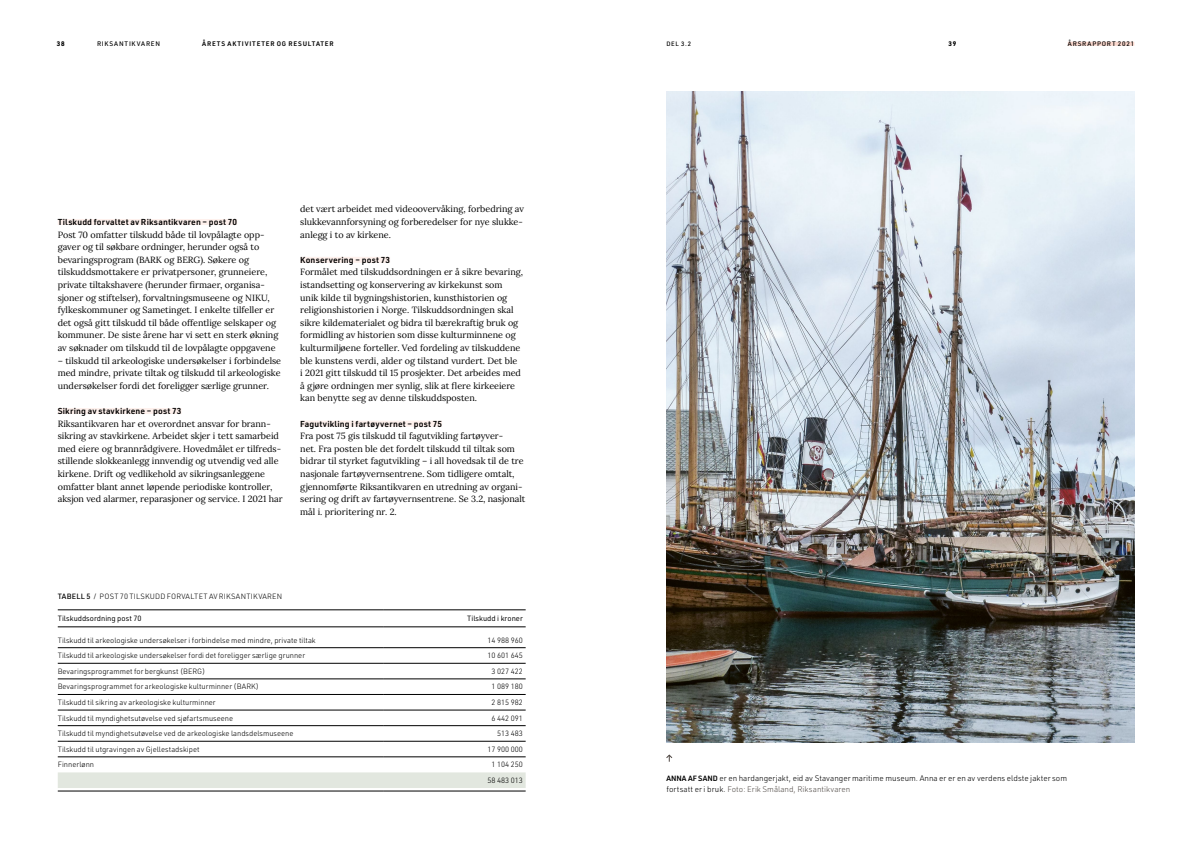
<style>
.page{position:relative;width:1191px;height:842px;background:#fff}
.page>*{position:absolute;margin:0;border:0;box-sizing:border-box;transform-origin:0 0}
.t1{font:9px/12.6px "Lora";color:#000}
.t2{font:600 8.5px "URWDIN";letter-spacing:.02em;color:#000}
.t3{font:300 8px/11.5px "URWDIN";color:#000}
.t4{font:300 7.5px/15.6px "URWDIN";color:#000;text-align:center}
.t5{font:300 7.5px "URWDIN";letter-spacing:.025em;color:#000}
.t6{font:7.5px "URWDIN";color:#000}
.t7{font:500 6.5px "URWDIN";letter-spacing:.13em;color:#000}
.t8{font:600 6.5px "URWDIN";letter-spacing:.125em;color:#000}
.t9{font:700 6.5px "URWDIN";color:#000}
.t10{font:500 6.2px "URWDIN";color:#000}
.s1{font-weight:500}
.s2{font-weight:600;font-size:7.5px}
.s3{color:#57514d}
</style>
<div class="page">
<hr style="left:1067px;top:42px;width:67px;height:4px;background:#fad7cd">
<div style="left:58px;top:219px;width:179px;height:6px;background:#fef1ed"></div>
<div style="left:58px;top:408px;width:123px;height:6px;background:#fef1ed"></div>
<div style="left:58px;top:772px;width:467px;height:16px;background:#e2e7df"></div>
<hr style="left:58px;top:609px;width:326px;height:1px;background:#000">
<hr style="left:384px;top:609px;width:141px;height:1px;background:#000">
<hr style="left:58px;top:790px;width:326px;height:1px;background:#000">
<hr style="left:384px;top:790px;width:141px;height:1px;background:#000">
<hr style="left:58px;top:647px;width:326px;height:1px;background:#000">
<hr style="left:384px;top:647px;width:141px;height:1px;background:#000">
<hr style="left:58px;top:663px;width:326px;height:1px;background:#000">
<hr style="left:384px;top:663px;width:141px;height:1px;background:#000">
<hr style="left:58px;top:679px;width:326px;height:1px;background:#000">
<hr style="left:384px;top:679px;width:141px;height:1px;background:#000">
<hr style="left:58px;top:694px;width:326px;height:1px;background:#000">
<hr style="left:384px;top:694px;width:141px;height:1px;background:#000">
<hr style="left:58px;top:710px;width:326px;height:1px;background:#000">
<hr style="left:384px;top:710px;width:141px;height:1px;background:#000">
<hr style="left:58px;top:725px;width:326px;height:1px;background:#000">
<hr style="left:384px;top:725px;width:141px;height:1px;background:#000">
<hr style="left:58px;top:741px;width:326px;height:1px;background:#000">
<hr style="left:384px;top:741px;width:141px;height:1px;background:#000">
<hr style="left:58px;top:757px;width:326px;height:1px;background:#000">
<hr style="left:384px;top:757px;width:141px;height:1px;background:#000">
<hr style="left:58px;top:627px;width:326px;height:1px;background:#000">
<hr style="left:384px;top:627px;width:141px;height:1px;background:#000">
<div style="left:300px;top:257px;width:90px;height:6px;background:#fef1ed"></div>
<div style="left:300px;top:421px;width:142px;height:6px;background:#fef1ed"></div>
<img style="left:666px;top:91px;width:468px;height:652px">
<svg style="left:666px;top:754px;width:6px;height:8px"></svg>
<p class="t9" style="left:57px;top:39px;width:9px">38</p>
<p class="t7" style="left:97px;top:39px;width:65px">RIKSANTIKVAREN</p>
<p class="t8" style="left:202px;top:39px;width:133px">ÅRETS AKTIVITETER OG RESULTATER</p>
<p class="t10" style="left:666px;top:39px;width:26px">DEL 3.2</p>
<p class="t9" style="left:948px;top:39px;width:9px">39</p>
<p class="t7" style="left:1067px;top:39px;width:68px">ÅRSRAPPORT 2021</p>
<p class="t2" style="left:58px;top:216px;width:181px">Tilskudd forvaltet av Riksantikvaren – post 70</p>
<p class="t1" style="left:58px;top:228px;width:222px">Post 70 omfatter tilskudd både til lovpålagte opp&shy;gaver og til søkbare ordninger, herunder også to bevaringsprogram (BARK og BERG). Søkere og tilskuddsmottakere er privatpersoner, grunneiere, private tiltakshavere (herunder firmaer, organisa&shy;sjoner og stiftelser), forvaltningsmuseene og NIKU, fylkeskommuner og Sametinget. I enkelte tilfeller er det også gitt tilskudd til både offentlige selskaper og kommuner. De siste årene har vi sett en sterk økning av søknader om tilskudd til de lovpålagte oppgavene</p>
<p class="t1" style="left:58px;top:354px;width:225px;text-align:justify">– tilskudd til arkeologiske undersøkelser i forbindelse med mindre, private tiltak og tilskudd til arkeologiske undersøkelser fordi det foreligger særlige grunner.</p>
<p class="t2" style="left:58px;top:405px;width:125px">Sikring av stavkirkene – post 73</p>
<p class="t1" style="left:58px;top:417px;width:226px">Riksantikvaren har et overordnet ansvar for brann&shy;sikring av stavkirkene. Arbeidet skjer i tett samarbeid med eiere og brannrådgivere. Hovedmålet er tilfreds&shy;stillende slokkeanlegg innvendig og utvendig ved alle kirkene. Drift og vedlikehold av sikringsanleggene omfatter blant annet løpende periodiske kontroller, aksjon ved alarmer, reparasjoner og service. I 2021 har</p>
<p class="t1" style="left:300px;top:202px;width:225px">det vært arbeidet med videoovervåking, forbedring av slukkevannforsyning og forberedelser for nye slukke&shy;anlegg i to av kirkene.</p>
<p class="t2" style="left:300px;top:254px;width:91px">Konservering – post 73</p>
<p class="t1" style="left:300px;top:265px;width:224px">Formålet med tilskuddsordningen er å sikre bevaring, istandsetting og konservering av kirkekunst som<br>unik kilde til bygningshistorien, kunsthistorien og religionshistorien i Norge. Tilskuddsordningen skal sikre kildematerialet og bidra til bærekraftig bruk og formidling av historien som disse kulturminnene og kulturmiljøene forteller. Ved fordeling av tilskuddene ble kunstens verdi, alder og tilstand vurdert. Det ble<br>i 2021 gitt tilskudd til 15 prosjekter. Det arbeides med å gjøre ordningen mer synlig, slik at flere kirkeeiere kan benytte seg av denne tilskuddsposten.</p>
<p class="t2" style="left:300px;top:418px;width:143px">Fagutvikling i fartøyvernet – post 75</p>
<p class="t1" style="left:300px;top:429px;width:227px">Fra post 75 gis tilskudd til fagutvikling fartøyver-<br>net. Fra posten ble det fordelt tilskudd til tiltak som bidrar til styrket fagutvikling – i all hovedsak til de tre nasjonale fartøyvernsentrene. Som tidligere omtalt, gjennomførte Riksantikvaren en utredning av organi&shy;sering og drift av fartøyvernsentrene. Se 3.2, nasjonalt mål i. prioritering nr. 2.</p>
<p class="t5" style="left:58px;top:592px;width:226px"><span class="s1">TABELL 5</span> / POST 70 TILSKUDD FORVALTET AV RIKSANTIKVAREN</p>
<p class="t6" style="left:58px;top:614px;width:85px">Tilskuddsordning post 70</p>
<p class="t6" style="left:467px;top:614px;width:57px">Tilskudd i kroner</p>
<p class="t4" style="left:58px;top:632px;width:259px">Tilskudd til arkeologiske undersøkelser i forbindelse med mindre, private tiltak</p>
<p class="t4" style="left:487px;top:632px;width:37px">14 988 960</p>
<p class="t4" style="left:58px;top:647px;width:249px">Tilskudd til arkeologiske undersøkelser fordi det foreligger særlige grunner</p>
<p class="t4" style="left:487px;top:647px;width:37px">10 601 645</p>
<p class="t4" style="left:58px;top:663px;width:149px">Bevaringsprogrammet for bergkunst (BERG)</p>
<p class="t4" style="left:491px;top:663px;width:33px">3 027 422</p>
<p class="t4" style="left:58px;top:679px;width:203px">Bevaringsprogrammet for arkeologiske kulturminner (BARK)</p>
<p class="t4" style="left:491px;top:679px;width:33px">1 089 180</p>
<p class="t4" style="left:58px;top:694px;width:159px">Tilskudd til sikring av arkeologiske kulturminner</p>
<p class="t4" style="left:491px;top:694px;width:33px">2 815 982</p>
<p class="t4" style="left:58px;top:710px;width:177px">Tilskudd til myndighetsutøvelse ved sjøfartsmuseene</p>
<p class="t4" style="left:491px;top:710px;width:33px">6 442 091</p>
<p class="t4" style="left:58px;top:725px;width:237px">Tilskudd til myndighetsutøvelse ved de arkeologiske landsdelsmuseene</p>
<p class="t4" style="left:497px;top:725px;width:27px">513 483</p>
<p class="t4" style="left:58px;top:741px;width:143px">Tilskudd til utgravingen av Gjellestadskipet</p>
<p class="t4" style="left:487px;top:741px;width:37px">17 900 000</p>
<p class="t4" style="left:58px;top:757px;width:38px">Finnerlønn</p>
<p class="t4" style="left:487px;top:757px;width:37px">1 104 250<br>58 483 013</p>
<p class="t3" style="left:666px;top:772px;width:402px"><span class="s2">ANNA AF SAND</span> er en hardangerjakt, eid av Stavanger maritime museum. Anna er er en av verdens eldste jakter som fortsatt er i bruk. <span class="s3">Foto: Erik Småland, Riksantikvaren</span></p>
</div>
